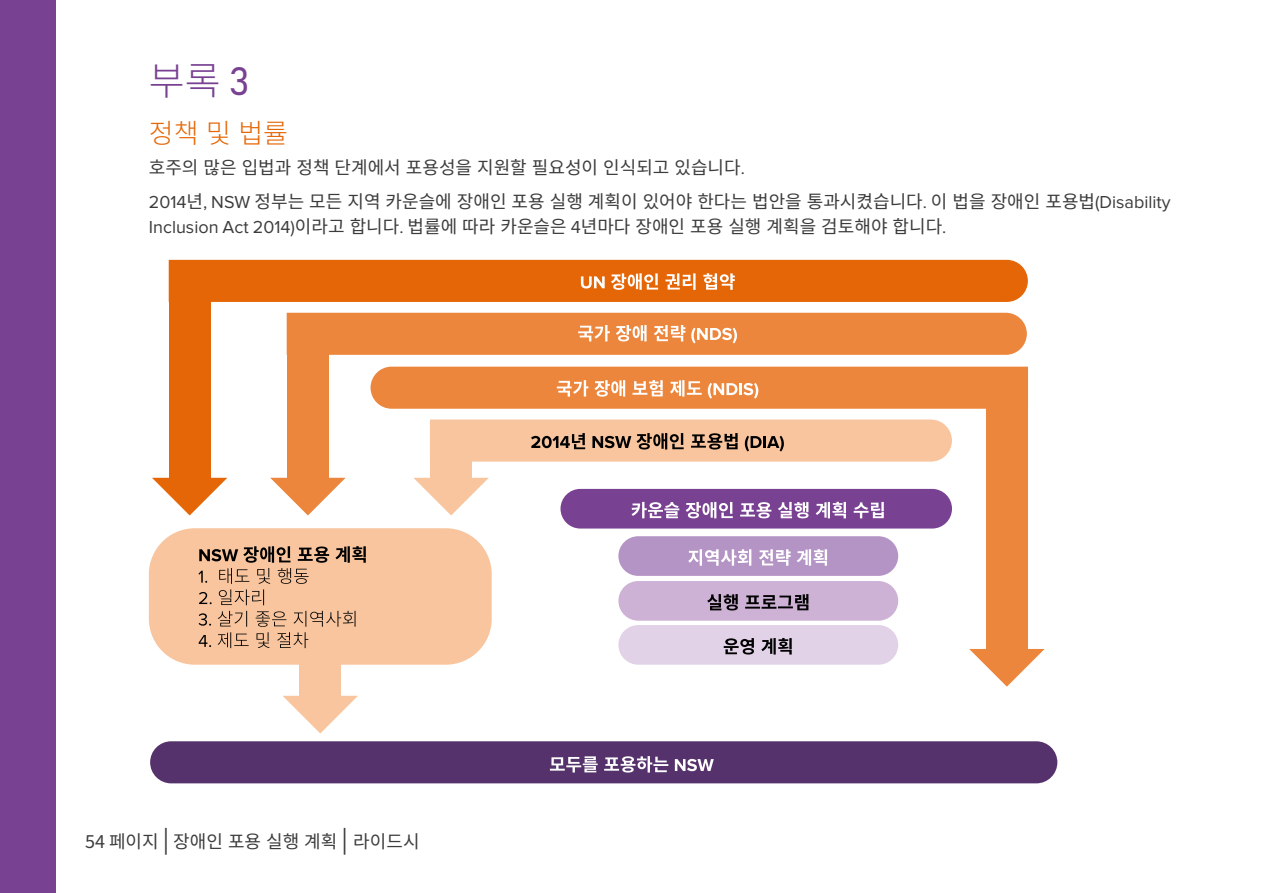
<style>
.page{position:relative;width:1263px;height:893px;background:#fff}
.page>*{position:absolute;margin:0;border:0;box-sizing:border-box;transform-origin:0 0}
.t1{font:300 39px "Noto Sans KR";color:#794192}
.t2{font:300 27px "Noto Sans KR";color:#e56606}
.t3{font:18px/34px "Noto Sans KR";color:#3c3c3c}
.t4{font:18px "Noto Sans KR";color:#3c3c3b}
.s1{font-family:"Bahnschrift";font-weight:400}
.s2{font-family:"Proxima Nova"}
.s3{font-size:24px}
</style>
<div class="page">
<div style="left:0;top:0;width:55px;height:893px;background:#794192"></div>
<div style="left:986px;top:392px;width:42px;height:267px;background:#ec863c"></div>
<svg style="left:969px;top:649px;width:75px;height:38px"></svg>
<div style="left:430px;top:425px;width:42px;height:63px;background:#f8c59e"></div>
<svg style="left:414px;top:478px;width:75px;height:37px"></svg>
<div style="left:299px;top:643px;width:42px;height:63px;background:#f8c59e"></div>
<svg style="left:283px;top:696px;width:75px;height:37px"></svg>
<div style="left:169px;top:270px;width:42px;height:214px;background:#e56606"></div>
<svg style="left:152px;top:478px;width:75px;height:37px"></svg>
<div style="left:287px;top:325px;width:42px;height:159px;background:#ec863c"></div>
<svg style="left:270px;top:478px;width:76px;height:37px"></svg>
<div style="left:169px;top:260px;width:859px;height:42px;background:#e56606"></div>
<svg style="left:287px;top:313px;width:740px;height:42px;background:#ec8a43"></svg>
<svg style="left:371px;top:367px;width:657px;height:42px;background:#ed8d47"></svg>
<svg style="left:430px;top:419px;width:522px;height:43px;background:#e7b995"></svg>
<div style="left:150px;top:741px;width:907px;height:42px;background:#55326c;border-radius:21px"></div>
<svg style="left:550px;top:756px;width:48px;height:16px"></svg>
<svg style="left:604px;top:756px;width:64px;height:16px"></svg>
<svg style="left:675px;top:759px;width:39px;height:12px"></svg>
<div style="left:149px;top:528px;width:343px;height:137px;background:#f8c59e;border-radius:46px"></div>
<svg style="left:335px;top:546px;width:31px;height:17px"></svg>
<svg style="left:198px;top:546px;width:131px;height:59px"></svg>
<svg style="left:199px;top:613px;width:12px;height:13px"></svg>
<svg style="left:199px;top:635px;width:12px;height:12px"></svg>
<svg style="left:218px;top:611px;width:31px;height:37px"></svg>
<svg style="left:256px;top:611px;width:99px;height:37px"></svg>
<div style="left:560px;top:489px;width:392px;height:40px;background:#794192;border-radius:20px"></div>
<svg style="left:631px;top:502px;width:48px;height:16px"></svg>
<svg style="left:686px;top:502px;width:47px;height:16px"></svg>
<svg style="left:740px;top:502px;width:31px;height:16px"></svg>
<svg style="left:778px;top:502px;width:30px;height:16px"></svg>
<svg style="left:816px;top:502px;width:30px;height:16px"></svg>
<svg style="left:854px;top:502px;width:30px;height:16px"></svg>
<div style="left:618px;top:536px;width:280px;height:40px;background:#b494c5;border-radius:20px"></div>
<svg style="left:688px;top:549px;width:63px;height:17px"></svg>
<svg style="left:759px;top:549px;width:32px;height:17px"></svg>
<svg style="left:797px;top:549px;width:30px;height:17px"></svg>
<div style="left:618px;top:581px;width:280px;height:40px;background:#cdb2d6;border-radius:20px"></div>
<svg style="left:707px;top:594px;width:31px;height:16px"></svg>
<svg style="left:745px;top:594px;width:63px;height:16px"></svg>
<div style="left:618px;top:625px;width:280px;height:40px;background:#e2d2e8;border-radius:20px"></div>
<svg style="left:724px;top:638px;width:30px;height:16px"></svg>
<svg style="left:761px;top:638px;width:31px;height:16px"></svg>
<h1 class="t1" style="left:149px;top:59px;width:103px">부록 <span class="s1">3</span></h1>
<h2 class="t2" style="left:149px;top:118px;width:141px">정책 및 법률</h2>
<p class="t3" style="left:149px;top:151px;width:1023px">호주의 많은 입법과 정책 단계에서 포용성을 지원할 필요성이 인식되고 있습니다<span class="s2">.<br>2014</span>년<span class="s2">, NSW</span> 정부는 모든 지역 카운슬에 장애인 포용 실행 계획이 있어야 한다는 법안을 통과시켰습니다<span class="s2">.</span> 이 법을 장애인 포용법<span class="s2">(Disability</span></p>
<p class="t3" style="left:149px;top:210px;width:799px"><span class="s2">Inclusion Act 2014)</span>이라고 합니다<span class="s2">.</span> 법률에 따라 카운슬은 <span class="s2">4</span>년마다 장애인 포용 실행 계획을 검토해야 합니다<span class="s2">.</span></p>
<p class="t4" style="left:85px;top:831px;width:336px">54 페이지 <span class="s3">|</span> 장애인 포용 실행 계획 <span class="s3">|</span> 라이드시</p>
</div>
